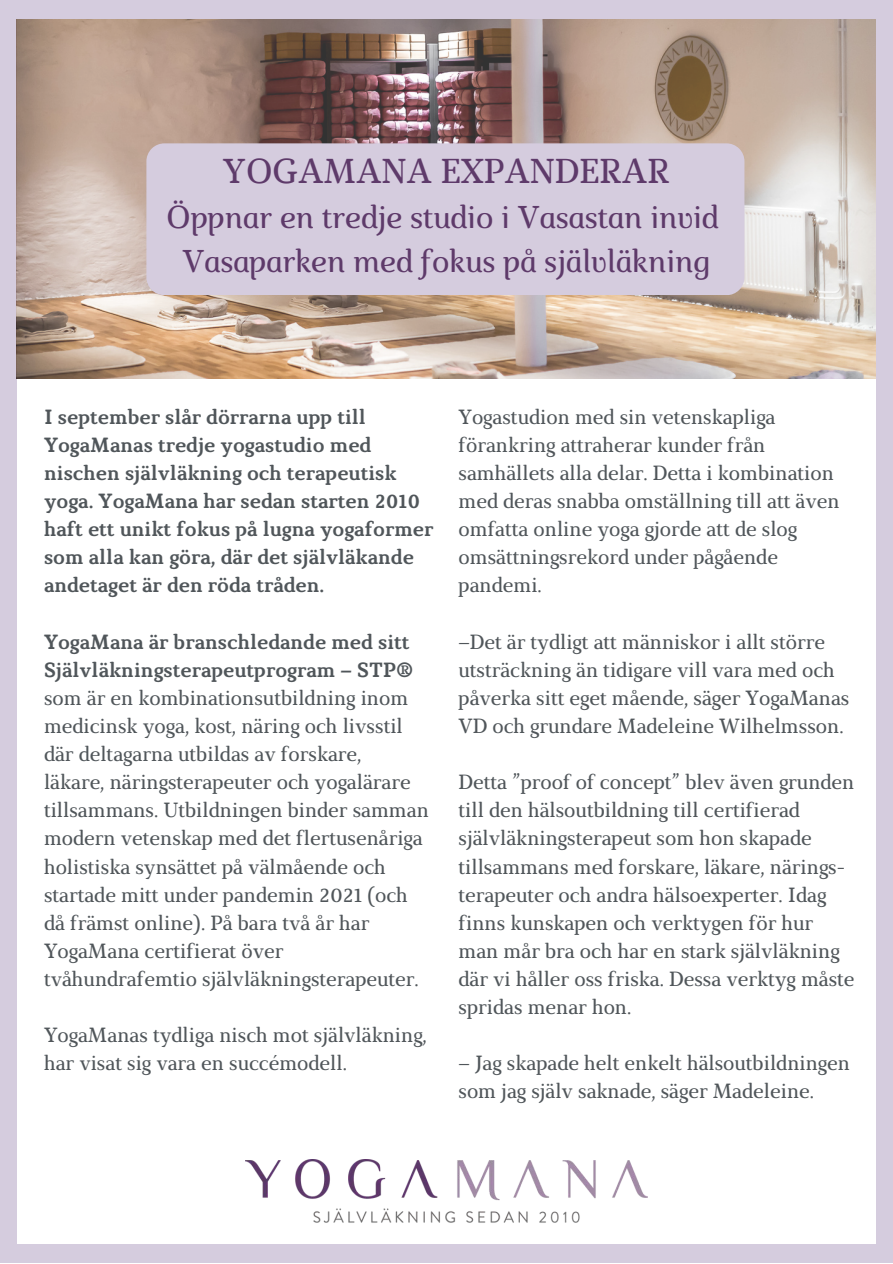
<style>
.page{position:relative;width:893px;height:1264px;background:#fff}
.page>*{position:absolute;margin:0;border:0;box-sizing:border-box;transform-origin:0 0}
.t1{font:italic 34.5px "Marta";color:#5e3a6a}
.t2{font:italic 31.5px/43.8px "Marta";color:#5e3a6a;text-align:center}
.t3{font:20.55px/28px "Marta";color:#50565a}
.t4{font:700 20.55px/28px "Marta";color:#50565a}
</style>
<div class="page">
<div style="left:0;top:0;width:892px;height:1262px;background:#d5ccde"></div>
<div style="left:17px;top:19px;width:858px;height:1224px;background:#fff"></div>
<img style="left:17px;top:19px;width:858px;height:360px">
<img style="left:245px;top:1159px;width:402px;height:64px">
<div style="left:146px;top:143px;width:598px;height:152px;background:#d5ccde"></div>
<h1 class="t1" style="left:223px;top:151px;width:448px">YOGAMANA EXPANDERAR</h1>
<h2 class="t2" style="left:166px;top:196px;width:553px">Öppnar en tredje studio i Vasastan invid<br>Vasaparken med fokus på självläkning</h2>
<p class="t4" style="left:44px;top:402px;width:391px">I september slår dörrarna upp till YogaManas tredje yogastudio med nischen självläkning och terapeutisk yoga. YogaMana har sedan starten 2010 haft ett unikt fokus på lugna yogaformer som alla kan göra, där det självläkande andetaget är den röda tråden.</p>
<p class="t4" style="left:44px;top:627px;width:370px">YogaMana är branschledande med sitt<br>Självläkningsterapeutprogram – STP®</p>
<p class="t3" style="left:44px;top:684px;width:386px">som är en kombinationsutbildning inom medicinsk yoga, kost, näring och livsstil där deltagarna utbildas av forskare,<br>läkare, näringsterapeuter och yogalärare tillsammans. Utbildningen binder samman modern vetenskap med det flertusenåriga holistiska synsättet på välmående och startade mitt under pandemin 2021 (och då främst online). På bara två år har YogaMana certifierat över tvåhundrafemtio självläkningsterapeuter.</p>
<p class="t3" style="left:44px;top:1021px;width:384px">YogaManas tydliga nisch mot självläkning, har visat sig vara en succémodell.</p>
<p class="t3" style="left:458px;top:403px;width:382px">Yogastudion med sin vetenskapliga förankring attraherar kunder från samhällets alla delar. Detta i kombination med deras snabba omställning till att även omfatta online yoga gjorde att de slog omsättningsrekord under pågående pandemi.</p>
<p class="t3" style="left:458px;top:627px;width:392px">–Det är tydligt att människor i allt större utsträckning än tidigare vill vara med och påverka sitt eget mående, säger YogaManas VD och grundare Madeleine Wilhelmsson.</p>
<p class="t3" style="left:458px;top:768px;width:397px">Detta ”proof of concept” blev även grunden till den hälsoutbildning till certifierad självläkningsterapeut som hon skapade tillsammans med forskare, läkare, närings&shy;terapeuter och andra hälsoexperter. Idag finns kunskapen och verktygen för hur man mår bra och har en stark självläkning där vi håller oss friska. Dessa verktyg måste spridas menar hon.</p>
<p class="t3" style="left:458px;top:1049px;width:393px">– Jag skapade helt enkelt hälsoutbildningen som jag själv saknade, säger Madeleine.</p>
</div>
